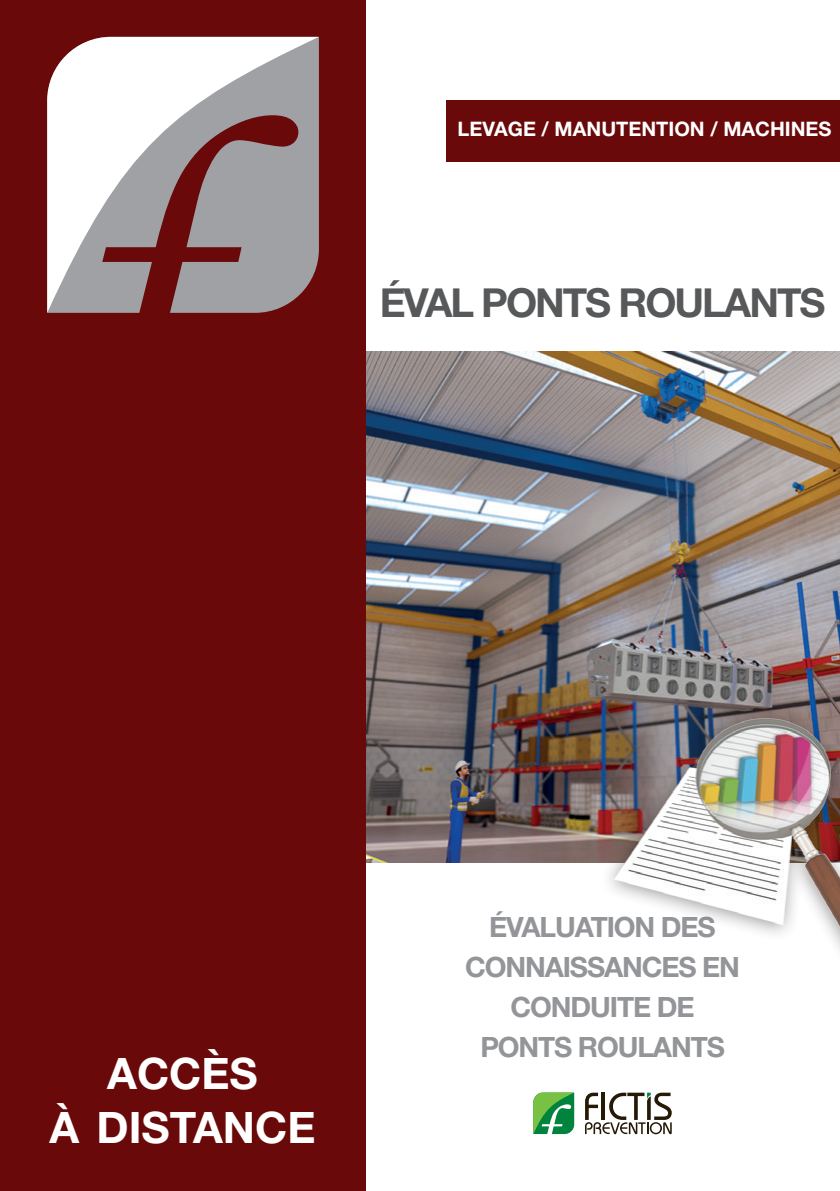
<style>
.page{position:relative;width:840px;height:1191px;background:#fff}
.page>*{position:absolute;margin:0;border:0;box-sizing:border-box;transform-origin:0 0}
.t1{font:700 43.4px/54px "Helvetica Neue";color:#fff;text-align:center}
.t2{font:700 40px "Helvetica Neue";letter-spacing:-.05em;color:#57585a}
.t3{font:700 28px/40px "Helvetica Neue";letter-spacing:-.04em;color:#939598;text-align:center}
.t4{font:700 20px "Helvetica Neue";color:#fff}
</style>
<div class="page">
<img style="left:365px;top:351px;width:474px;height:511px">
<div style="left:0;top:0;width:365px;height:1191px;background:#6a090a"></div>
<svg style="left:47px;top:37px;width:272px;height:276px;background:#b9adaf"></svg>
<svg style="left:533px;top:1092px;width:41px;height:42px;background:#4ca95a"></svg>
<svg style="left:585px;top:1092px;width:86px;height:42px"></svg>
<img style="left:567px;top:656px;width:272px;height:293px">
<div style="left:446px;top:100px;width:393px;height:62px;background:#6a090a"></div>
<p class="t4" style="left:457px;top:116px;width:375px">LEVAGE / MANUTENTION / MACHINES</p>
<h2 class="t2" style="left:379px;top:278px;width:447px">ÉVAL PONTS ROULANTS</h2>
<h1 class="t1" style="left:50px;top:1045px;width:267px">ACCÈS<br>À DISTANCE</h1>
<p class="t3" style="left:465px;top:906px;width:276px">ÉVALUATION DES<br>CONNAISSANCES EN<br>CONDUITE DE<br>PONTS ROULANTS</p>
</div>
